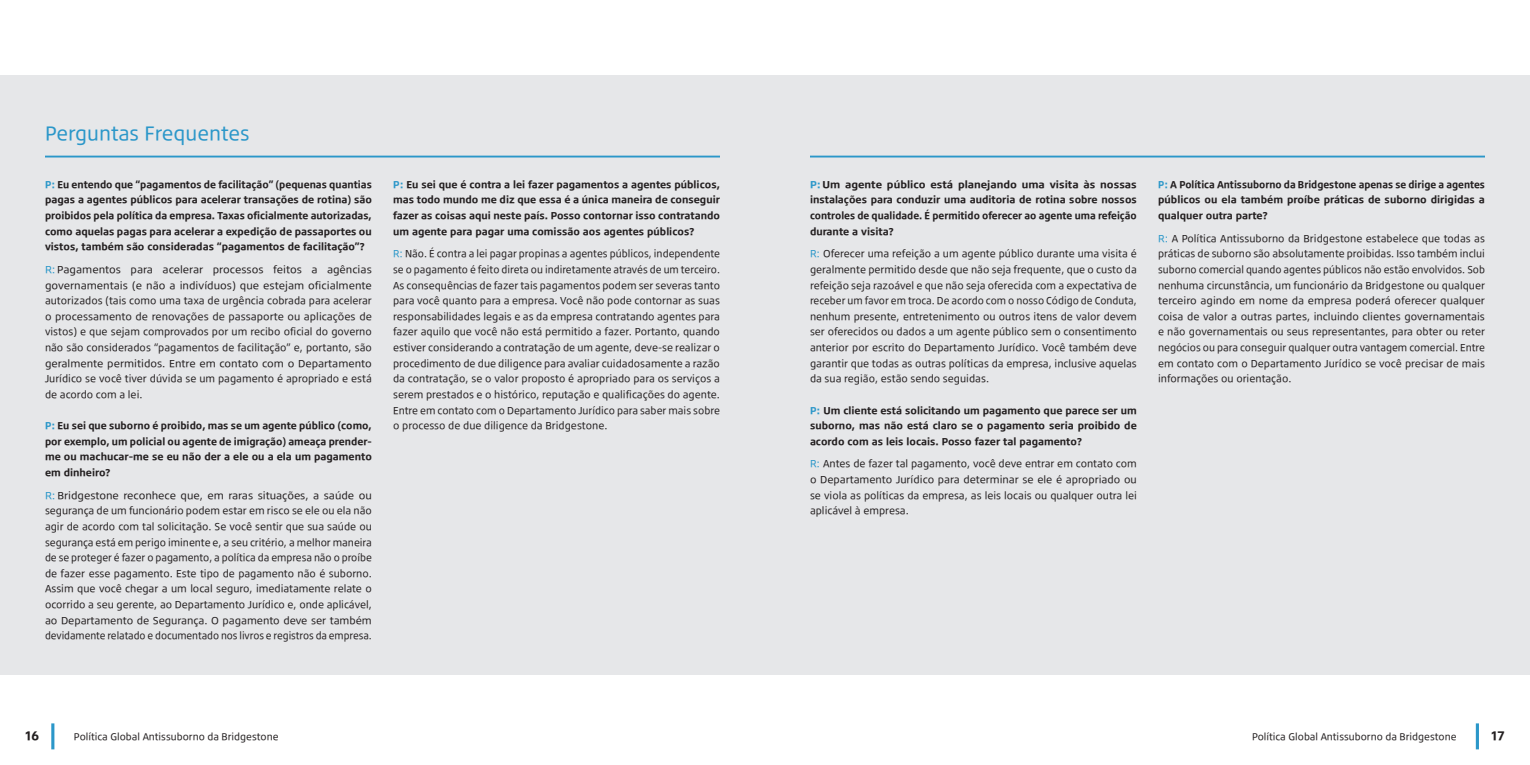
<style>
.page{position:relative;width:1530px;height:765px;background:#fff}
.page>*{position:absolute;margin:0;border:0;box-sizing:border-box;transform-origin:0 0}
.t1{font:17.5px "Bridgestone Type TP";color:#2b97c9}
.t2{font:700 11.25px "Bridgestone Type TP";color:#231f20}
.t3{font:9px/15.6px "Bridgestone Type TP";color:#231f20;text-align:justify}
.t4{font:9px/15.6px "Bridgestone Type TP";color:#231f20;text-align:justify;scale:1.05 1}
.t5{font:700 9px/15.6px "Bridgestone Type TP";color:#231f20;text-align:justify}
.t6{font:700 9px/15.6px "Bridgestone Type TP";color:#231f20;text-align:justify;scale:1.05 1}
.t7{font:700 9px/15.6px "Bridgestone Type TP";color:#231f20;text-align:justify;scale:.95 1}
.t8{font:8.75px "Bridgestone Type TP";color:#231f20}
.s1{color:#2b97c9}
</style>
<div class="page">
<div style="left:0;top:75px;width:1530px;height:600px;background:#e6e7e9"></div>
<hr style="left:45px;top:156px;width:675px;height:2px;background:#2b97c9">
<hr style="left:810px;top:156px;width:675px;height:2px;background:#2b97c9">
<hr style="left:1476px;top:723px;width:3px;height:26px;background:#2b97c9">
<hr style="left:51px;top:723px;width:3px;height:26px;background:#2b97c9">
<h1 class="t1" style="left:45px;top:119px;width:206px">Perguntas Frequentes</h1>
<p class="t5" style="left:45px;top:176px;width:328px"><span class="s1">P:</span> Eu entendo que “pagamentos de facilitação” (pequenas quantias pagas a agentes públicos para acelerar transações de rotina) são proibidos pela política da empresa. Taxas oficialmente autorizadas, como aquelas pagas para acelerar a expedição de passaportes ou vistos, também são consideradas “pagamentos de facilitação”?</p>
<p class="t4" style="left:45px;top:261px;width:313px"><span class="s1">R:</span>Pagamentos para acelerar processos feitos a agências governamentais (e não a indivíduos) que estejam oficialmente autorizados (tais como uma taxa de urgência cobrada para acelerar o processamento de renovações de passaporte ou aplicações de vistos) e que sejam comprovados por um recibo oficial do governo não são considerados “pagamentos de facilitação” e, portanto, são geralmente permitidos. Entre em contato com o Departamento Jurídico se você tiver dúvida se um pagamento é apropriado e está de acordo com a lei.</p>
<p class="t5" style="left:45px;top:417px;width:328px"><span class="s1">P:</span> Eu sei que suborno é proibido, mas se um agente público (como, por exemplo, um policial ou agente de imigração) ameaça prender&shy;me ou machucar-me se eu não der a ele ou a ela um pagamento em dinheiro?</p>
<p class="t4" style="left:45px;top:487px;width:313px"><span class="s1">R:</span> Bridgestone reconhece que, em raras situações, a saúde ou segurança de um funcionário podem estar em risco se ele ou ela não agir de acordo com tal solicitação. Se você sentir que sua saúde ou segurança está em perigo iminente e, a seu critério, a melhor maneira de se proteger é fazer o pagamento, a política da empresa não o proíbe de fazer esse pagamento. Este tipo de pagamento não é suborno.<br>Assim que você chegar a um local seguro, imediatamente relate o ocorrido a seu gerente, ao Departamento Jurídico e, onde aplicável, ao Departamento de Segurança. O pagamento deve ser também devidamente relatado e documentado nos livros e registros da empresa.</p>
<p class="t5" style="left:393px;top:176px;width:328px"><span class="s1">P:</span> Eu sei que é contra a lei fazer pagamentos a agentes públicos, mas todo mundo me diz que essa é a única maneira de conseguir fazer as coisas aqui neste país. Posso contornar isso contratando um agente para pagar uma comissão aos agentes públicos?</p>
<p class="t3" style="left:393px;top:245px;width:328px"><span class="s1">R:</span> Não. É contra a lei pagar propinas a agentes públicos, independente se o pagamento é feito direta ou indiretamente através de um terceiro.<br>As consequências de fazer tais pagamentos podem ser severas tanto para você quanto para a empresa. Você não pode contornar as suas responsabilidades legais e as da empresa contratando agentes para fazer aquilo que você não está permitido a fazer. Portanto, quando estiver considerando a contratação de um agente, deve-se realizar o procedimento de due diligence para avaliar cuidadosamente a razão da contratação, se o valor proposto é apropriado para os serviços a serem prestados e o histórico, reputação e qualificações do agente.<br>Entre em contato com o Departamento Jurídico para saber mais sobre o processo de due diligence da Bridgestone.</p>
<p class="t6" style="left:810px;top:176px;width:313px"><span class="s1">P:</span> Um agente público está planejando uma visita às nossas instalações para conduzir uma auditoria de rotina sobre nossos controles de qualidade. É permitido oferecer ao agente uma refeição durante a visita?</p>
<p class="t3" style="left:810px;top:245px;width:328px"><span class="s1">R:</span> Oferecer uma refeição a um agente público durante uma visita é geralmente permitido desde que não seja frequente, que o custo da refeição seja razoável e que não seja oferecida com a expectativa de receber um favor em troca. De acordo com o nosso Código de Conduta, nenhum presente, entretenimento ou outros itens de valor devem ser oferecidos ou dados a um agente público sem o consentimento anterior por escrito do Departamento Jurídico. Você também deve garantir que todas as outras políticas da empresa, inclusive aquelas da sua região, estão sendo seguidas.</p>
<p class="t5" style="left:810px;top:402px;width:328px"><span class="s1">P:</span> Um cliente está solicitando um pagamento que parece ser um suborno, mas não está claro se o pagamento seria proibido de acordo com as leis locais. Posso fazer tal pagamento?</p>
<p class="t3" style="left:810px;top:456px;width:328px"><span class="s1">R:</span> Antes de fazer tal pagamento, você deve entrar em contato com o Departamento Jurídico para determinar se ele é apropriado ou se viola as políticas da empresa, as leis locais ou qualquer outra lei aplicável à empresa.</p>
<p class="t7" style="left:1158px;top:176px;width:346px"><span class="s1">P:</span> A Política Antissuborno da Bridgestone apenas se dirige a agentes públicos ou ela também proíbe práticas de suborno dirigidas a qualquer outra parte?</p>
<p class="t3" style="left:1158px;top:230px;width:328px"><span class="s1">R:</span> A Política Antissuborno da Bridgestone estabelece que todas as práticas de suborno são absolutamente proibidas. Isso também inclui suborno comercial quando agentes públicos não estão envolvidos. Sob nenhuma circunstância, um funcionário da Bridgestone ou qualquer terceiro agindo em nome da empresa poderá oferecer qualquer coisa de valor a outras partes, incluindo clientes governamentais e não governamentais ou seus representantes, para obter ou reter negócios ou para conseguir qualquer outra vantagem comercial. Entre em contato com o Departamento Jurídico se você precisar de mais informações ou orientação.</p>
<p class="t2" style="left:25px;top:727px;width:15px">16</p>
<p class="t8" style="left:74px;top:729px;width:206px">Política Global Antissuborno da Bridgestone</p>
<p class="t8" style="left:1252px;top:729px;width:206px">Política Global Antissuborno da Bridgestone</p>
<p class="t2" style="left:1491px;top:727px;width:15px">17</p>
</div>
